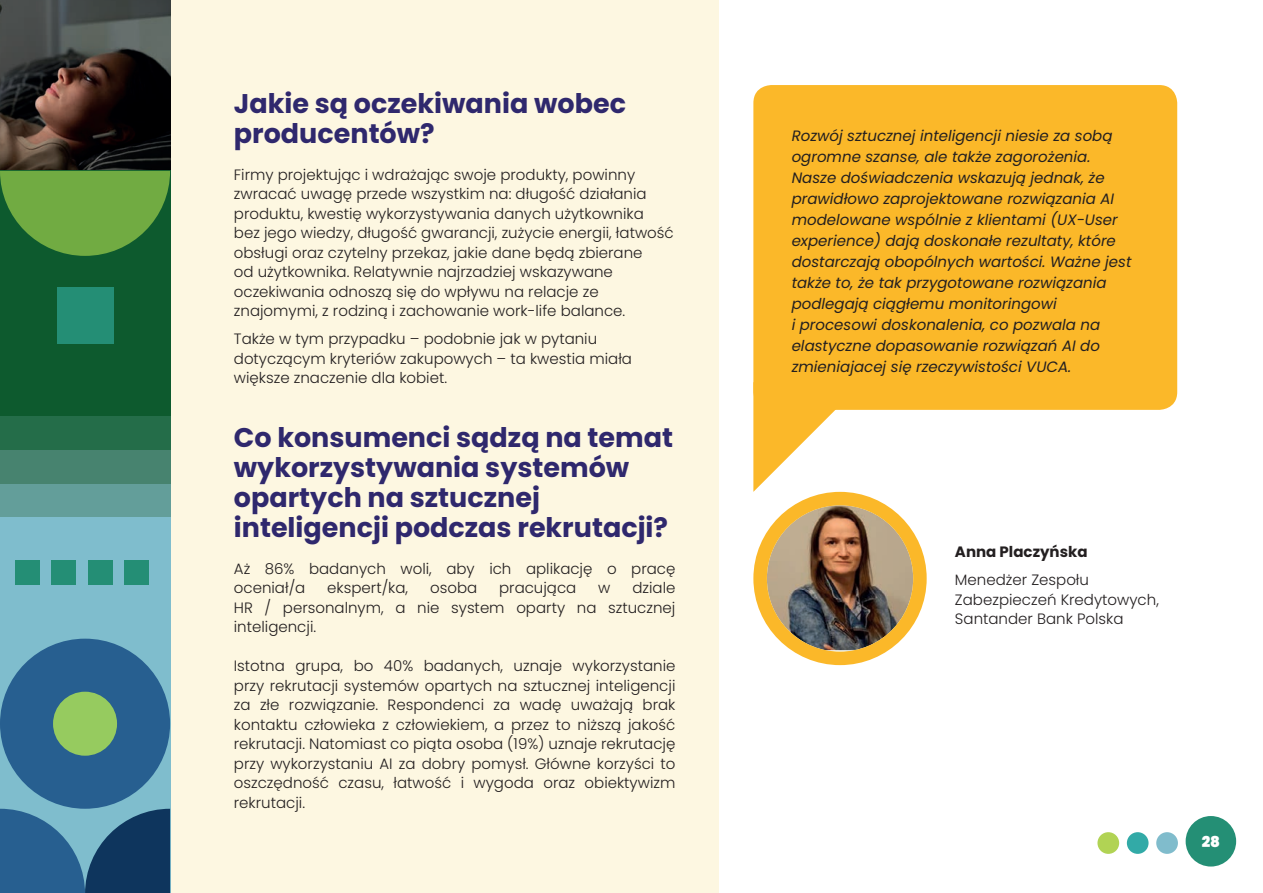
<style>
.page{position:relative;width:1263px;height:893px;background:#fff}
.page>*{position:absolute;margin:0;border:0;box-sizing:border-box;transform-origin:0 0}
.t1{font:700 27px/30px "Poppins";color:#2f286d}
.t2{font:300 15px/19.5px "Poppins";color:#231f20}
.t3{font:italic 15px/21px "Poppins";color:#231f20}
.t4{font:700 15px "Poppins";color:#231f20}
.t5{font:900 15px "Poppins";color:#fff}
</style>
<div class="page">
<div style="left:170px;top:0;width:549px;height:893px;background:#fdf7e1"></div>
<img style="left:0;top:0;width:170px;height:170px">
<div style="left:0;top:170px;width:170px;height:213px;background:#0d5a2e"></div>
<div style="left:57px;top:287px;width:56px;height:57px;background:#248e75"></div>
<svg style="left:0;top:171px;width:170px;height:85px"></svg>
<div style="left:0;top:724px;width:170px;height:169px;background:#7fbdcd"></div>
<svg style="left:0;top:809px;width:170px;height:84px"></svg>
<div style="left:0;top:554px;width:170px;height:170px;background:#7fbdcd"></div>
<div style="left:0;top:639px;width:170px;height:170px;background:#275f90;border-radius:50%"></div>
<div style="left:53px;top:692px;width:64px;height:64px;background:#96cb5f;border-radius:50%"></div>
<div style="left:0;top:383px;width:170px;height:36px;background:#0d5a2e"></div>
<div style="left:0;top:417px;width:170px;height:36px;background:#246d49"></div>
<div style="left:0;top:450px;width:170px;height:37px;background:#47836f"></div>
<div style="left:0;top:484px;width:170px;height:36px;background:#639e9a"></div>
<div style="left:0;top:518px;width:170px;height:36px;background:#7fbdcd"></div>
<div style="left:15px;top:560px;width:24px;height:24px;background:#248e75"></div>
<div style="left:52px;top:560px;width:24px;height:24px;background:#248e75"></div>
<div style="left:88px;top:560px;width:24px;height:24px;background:#248e75"></div>
<div style="left:125px;top:560px;width:24px;height:24px;background:#248e75"></div>
<img style="left:767px;top:506px;width:146px;height:144px">
<div style="left:753px;top:492px;width:174px;height:173px;border:14px solid #fbb829;border-radius:50%"></div>
<svg style="left:753px;top:396px;width:92px;height:96px"></svg>
<div style="left:753px;top:85px;width:424px;height:325px;background:#fbb829;border-radius:18px"></div>
<div style="left:1185px;top:816px;width:51px;height:50px;background:#248f75;border-radius:50%"></div>
<div style="left:1156px;top:832px;width:22px;height:22px;background:#80bccc;border-radius:50%"></div>
<div style="left:1127px;top:832px;width:21px;height:22px;background:#32aaa7;border-radius:50%"></div>
<div style="left:1097px;top:832px;width:22px;height:22px;background:#b1d354;border-radius:50%"></div>
<h1 class="t1" style="left:234px;top:89px;width:394px">Jakie są oczekiwania wobec producentów?</h1>
<p class="t2" style="left:234px;top:165px;width:441px">Firmy projektując i wdrażając swoje produkty, powinny zwracać uwagę przede wszystkim na: długość działania produktu, kwestię wykorzystywania danych użytkownika<br>bez jego wiedzy, długość gwarancji, zużycie energii, łatwość obsługi oraz czytelny przekaz, jakie dane będą zbierane<br>od użytkownika. Relatywnie najrzadziej wskazywane oczekiwania odnoszą się do wpływu na relacje ze znajomymi, z rodziną i zachowanie work-life balance.</p>
<p class="t2" style="left:234px;top:329px;width:400px">Także w tym przypadku – podobnie jak w pytaniu dotyczącym kryteriów zakupowych – ta kwestia miała większe znaczenie dla kobiet.</p>
<h1 class="t1" style="left:234px;top:423px;width:441px">Co konsumenci sądzą na temat wykorzystywania systemów opartych na sztucznej inteligencji podczas rekrutacji?</h1>
<p class="t2" style="left:234px;top:559px;width:443px">Aż 86% badanych woli, aby ich aplikację o pracę oceniał/a</p>
<p class="t2" style="left:327px;top:579px;width:82px">ekspert/ka,</p>
<p class="t2" style="left:430px;top:579px;width:49px">osoba</p>
<p class="t2" style="left:499px;top:579px;width:79px">pracująca</p>
<p class="t2" style="left:598px;top:579px;width:14px">w</p>
<p class="t2" style="left:234px;top:579px;width:443px;text-align:justify;text-indent:398px">dziale HR / personalnym, a nie system oparty na sztucznej inteligencji.</p>
<p class="t2" style="left:234px;top:656px;width:443px;text-align:justify">Istotna grupa, bo 40% badanych, uznaje wykorzystanie przy rekrutacji systemów opartych na sztucznej inteligencji za złe rozwiązanie. Respondenci za wadę uważają brak kontaktu człowieka z człowiekiem, a przez to niższą jakość rekrutacji. Natomiast co piąta osoba (19%) uznaje rekrutację przy wykorzystaniu AI za dobry pomysł. Główne korzyści to oszczędność czasu, łatwość i wygoda oraz obiektywizm rekrutacji.</p>
<p class="t3" style="left:792px;top:125px;width:341px">Rozwój sztucznej inteligencji niesie za sobą ogromne szanse, ale także zagorożenia.<br>Nasze doświadczenia wskazują jednak, że prawidłowo zaprojektowane rozwiązania AI modelowane wspólnie z klientami (UX-User experience) dają doskonałe rezultaty, które dostarczają obopólnych wartości. Ważne jest także to, że tak przygotowane rozwiązania podlegają ciągłemu monitoringowi<br>i procesowi doskonalenia, co pozwala na elastyczne dopasowanie rozwiązań AI do zmieniajacej się rzeczywistości VUCA.</p>
<p class="t4" style="left:955px;top:543px;width:134px">Anna Placzyńska</p>
<p class="t2" style="left:955px;top:570px;width:205px">Menedżer Zespołu<br>Zabezpieczeń Kredytowych,<br>Santander Bank Polska</p>
<p class="t5" style="left:1202px;top:833px;width:20px">28</p>
</div>
